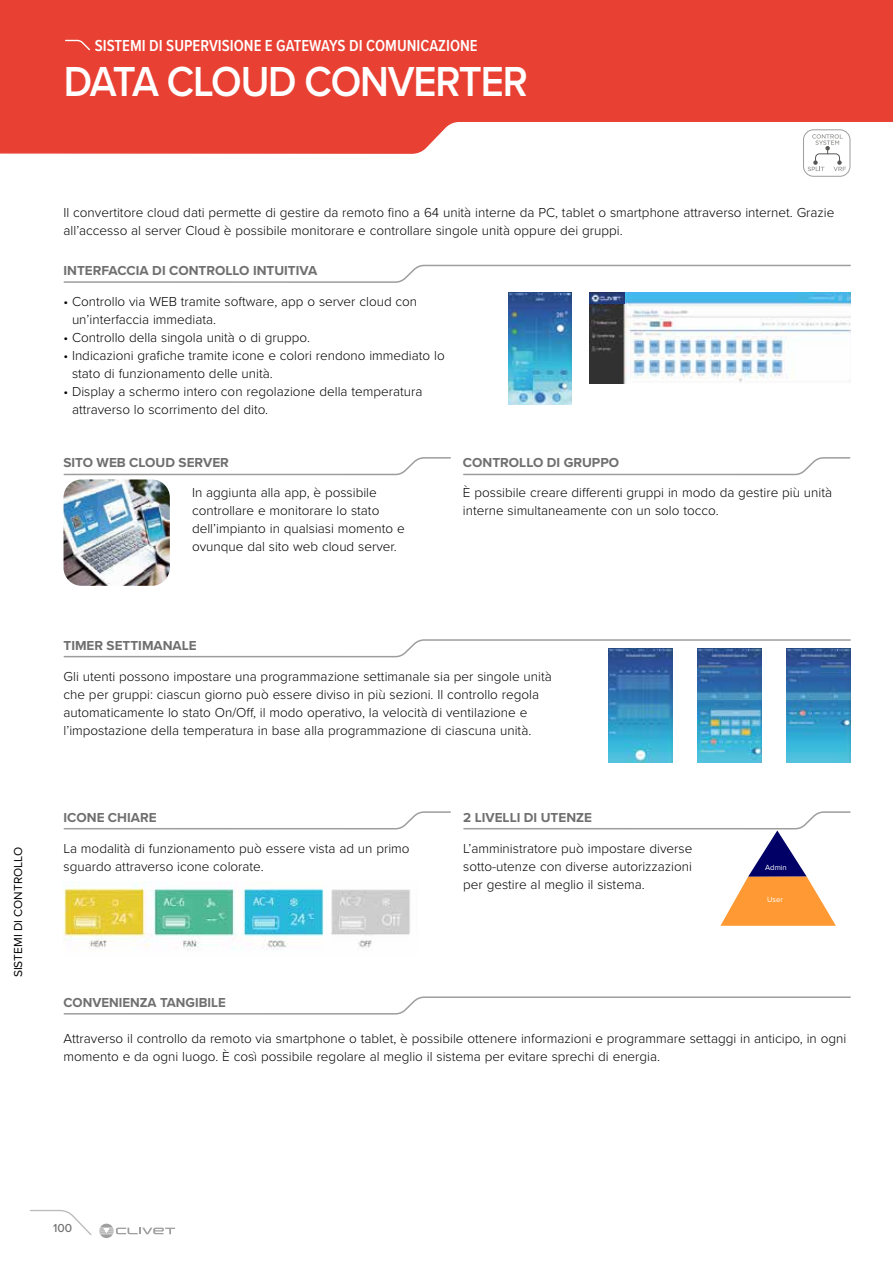
<style>
.page{position:relative;width:893px;height:1263px;background:#fff}
.page>*{position:absolute;margin:0;border:0;box-sizing:border-box;transform-origin:0 0}
.t1{font:600 43.5px "Proxima Nova";letter-spacing:-.03em;color:#fff;scale:.92 1}
.t2{font:600 16.5px "Proxima Nova Cond";color:#fff}
.t3{font:300 13.5px/18px "Proxima Nova";color:#000}
.t4{font:700 13.5px "Proxima Nova";color:#706f6f}
.t5{font:12px "Proxima Nova";color:#000}
.t6{font:500 12px "Proxima Nova";color:#706f6f}
.t7{font:7.65px "Proxima Nova";color:#fff}
</style>
<div class="page">
<svg style="left:30px;top:1209px;width:62px;height:26px"></svg>
<svg style="left:99px;top:1224px;width:76px;height:14px"></svg>
<svg style="left:63px;top:996px;width:788px;height:19px"></svg>
<svg style="left:63px;top:264px;width:788px;height:19px"></svg>
<svg style="left:63px;top:639px;width:788px;height:19px"></svg>
<img style="left:590px;top:292px;width:261px;height:92px">
<img style="left:590px;top:292px;width:34px;height:11px">
<img style="left:608px;top:648px;width:64px;height:114px">
<img style="left:697px;top:648px;width:64px;height:114px">
<img style="left:786px;top:648px;width:64px;height:114px">
<img style="left:64px;top:479px;width:106px;height:107px">
<img style="left:64px;top:881px;width:346px;height:70px">
<div style="left:803px;top:129px;width:47px;height:48px;border:1px solid #9d9d9c;border-radius:10px"></div>
<svg style="left:808px;top:154px;width:38px;height:17px"></svg>
<img style="left:508px;top:292px;width:64px;height:113px">
<svg style="left:0;top:0;width:893px;height:154px;background:#ea5548"></svg>
<svg style="left:63px;top:457px;width:388px;height:19px"></svg>
<svg style="left:463px;top:457px;width:388px;height:19px"></svg>
<svg style="left:63px;top:811px;width:388px;height:19px"></svg>
<svg style="left:463px;top:811px;width:388px;height:115px"></svg>
<svg style="left:64px;top:39px;width:27px;height:13px"></svg>
<p class="t2" style="left:95px;top:33px;width:384px">SISTEMI DI SUPERVISIONE E GATEWAYS DI COMUNICAZIONE</p>
<h1 class="t1" style="left:64px;top:49px;width:506px">DATA CLOUD CONVERTER</h1>
<p class="t5" style="left:9px;top:977px;width:132px;rotate:-90deg">SISTEMI DI CONTROLLO</p>
<p class="t3" style="left:64px;top:203px;width:772px">Il convertitore cloud dati permette di gestire da remoto fino a 64 unità interne da PC, tablet o smartphone attraverso internet. Grazie all’accesso al server Cloud è possibile monitorare e controllare singole unità oppure dei gruppi.</p>
<p class="t4" style="left:64px;top:261px;width:255px">INTERFACCIA DI CONTROLLO INTUITIVA</p>
<p class="t3" style="left:72px;top:292px;width:347px;text-indent:-9px">• Controllo via WEB tramite software, app o server cloud con un’interfaccia immediata.</p>
<p class="t3" style="left:64px;top:328px;width:248px">• Controllo della singola unità o di gruppo.</p>
<p class="t3" style="left:72px;top:346px;width:374px;text-indent:-9px">• Indicazioni grafiche tramite icone e colori rendono immediato lo stato di funzionamento delle unità.</p>
<p class="t3" style="left:72px;top:382px;width:352px;text-indent:-9px">• Display a schermo intero con regolazione della temperatura attraverso lo scorrimento del dito.</p>
<p class="t4" style="left:64px;top:452px;width:167px">SITO WEB CLOUD SERVER</p>
<p class="t3" style="left:192px;top:483px;width:214px">In aggiunta alla app, è possibile controllare e monitorare lo stato dell’impianto in qualsiasi momento e ovunque dal sito web cloud server.</p>
<p class="t4" style="left:463px;top:452px;width:158px">CONTROLLO DI GRUPPO</p>
<p class="t3" style="left:463px;top:483px;width:371px">È possibile creare differenti gruppi in modo da gestire più unità interne simultaneamente con un solo tocco.</p>
<p class="t4" style="left:64px;top:635px;width:135px">TIMER SETTIMANALE</p>
<p class="t3" style="left:64px;top:666px;width:490px">Gli utenti possono impostare una programmazione settimanale sia per singole unità che per gruppi: ciascun giorno può essere diviso in più sezioni. Il controllo regola automaticamente lo stato On/Off, il modo operativo, la velocità di ventilazione e l’impostazione della temperatura in base alla programmazione di ciascuna unità.</p>
<p class="t4" style="left:64px;top:807px;width:95px">ICONE CHIARE</p>
<p class="t3" style="left:64px;top:838px;width:348px">La modalità di funzionamento può essere vista ad un primo sguardo attraverso icone colorate.</p>
<p class="t4" style="left:64px;top:992px;width:164px">CONVENIENZA TANGIBILE</p>
<p class="t4" style="left:463px;top:807px;width:130px">2 LIVELLI DI UTENZE</p>
<p class="t3" style="left:463px;top:838px;width:231px;text-align:justify">L’amministratore può impostare diverse sotto-utenze con diverse autorizzazioni per gestire al meglio il sistema.</p>
<p class="t7" style="left:765px;top:862px;width:23px">Admin</p>
<p class="t7" style="left:767px;top:893px;width:17px">User</p>
<p class="t3" style="left:64px;top:1029px;width:784px">Attraverso il controllo da remoto via smartphone o tablet, è possibile ottenere informazioni e programmare settaggi in anticipo, in ogni momento e da ogni luogo. È così possibile regolare al meglio il sistema per evitare sprechi di energia.</p>
<p class="t6" style="left:53px;top:1219px;width:20px">100</p>
</div>
